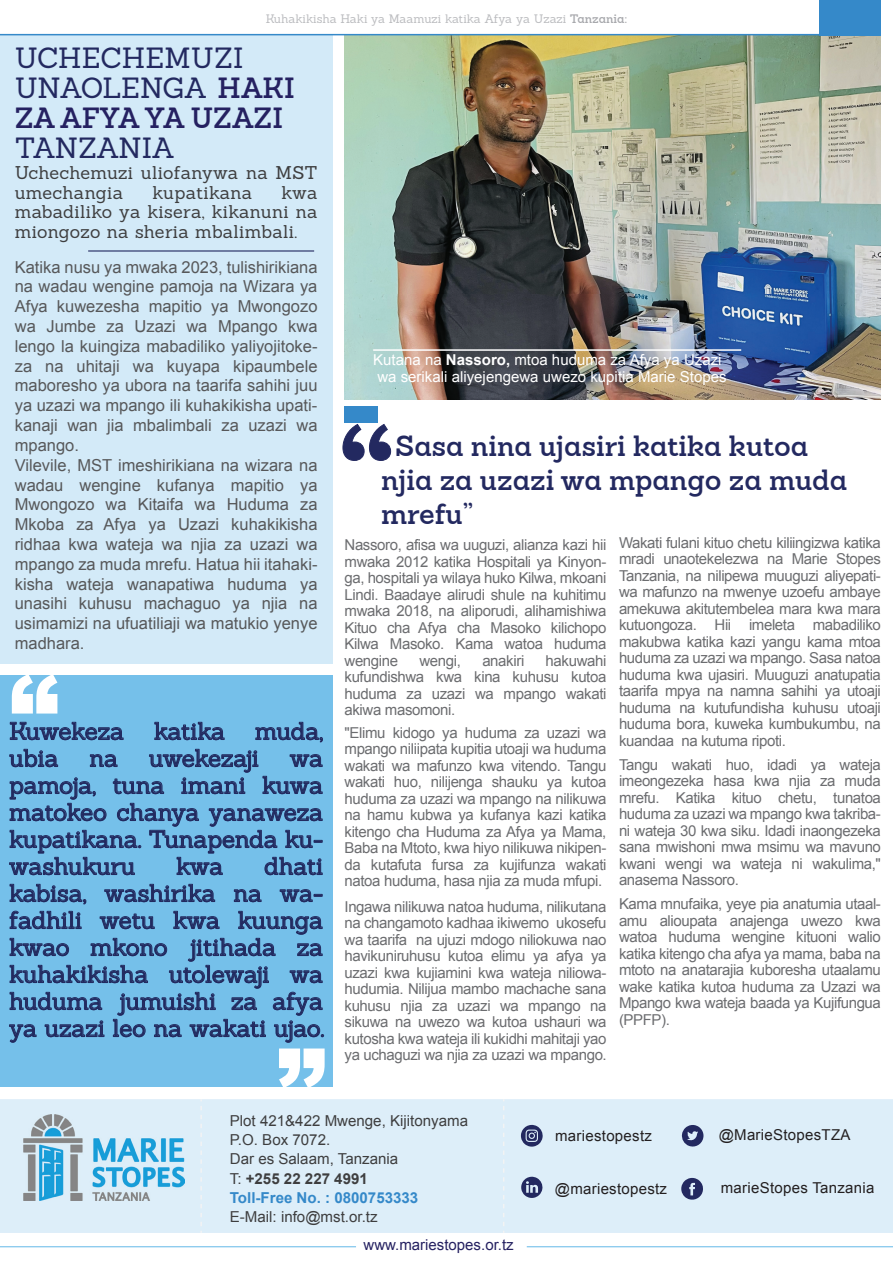
<style>
.page{position:relative;width:893px;height:1263px;background:#fff}
.page>*{position:absolute;margin:0;border:0;box-sizing:border-box;transform-origin:0 0}
.t1{font:144px "A Bee Zee";color:#232960}
.t2{font:900 99.15px "Arial";color:#fff}
.t3{font:600 28.5px/34.2px "Sanchez W03";color:#232960}
.t4{font:28.5px/30px "Sanchez";letter-spacing:-.005em;color:#232960}
.t5{font:600 28.5px "Sanchez W03";letter-spacing:.015em;color:#252161}
.t6{font:24px/27px "Sanchez";letter-spacing:-.01em;color:#232960;text-align:justify}
.t7{font:18px/19.5px "Sanchez";letter-spacing:.015em;color:#3e3e3f}
.t8{font:16.5px/19.8px "Arial";color:#57585a}
.t9{font:15.15px/19.2px "Arial";color:#3e3e3f}
.t10{font:700 15.15px/19.2px "Arial";color:#3589c9}
.t11{font:15px/16.5px "Arial";letter-spacing:-.025em;color:#6c6d70;text-align:justify}
.t12{font:15px/16.5px "Arial";color:#fff}
.t13{font:15px "Arial";letter-spacing:.02em;color:#231f20}
.t14{font:15px "Arial";color:#252161}
.t15{font:12px "Sanchez";letter-spacing:-.01em;color:#bcbdc0}
.s1{font-family:"Sanchez W03";font-weight:600;color:#a8a9ad}
.s2{font-family:"Sanchez W03";font-weight:600;color:#252161}
.s3{font-weight:700}
.s4{font-weight:400;color:#3e3e3f}
.s5{color:#3e3e3f}
</style>
<div class="page">
<img style="left:344px;top:35px;width:537px;height:364px">
<div style="left:0;top:1099px;width:893px;height:134px;background:#ddeef9"></div>
<div style="left:0;top:675px;width:332px;height:412px;background:#75c0ea"></div>
<div style="left:0;top:35px;width:332px;height:628px;background:#d3eaf8"></div>
<div style="left:344px;top:406px;width:34px;height:17px;background:#3589c9"></div>
<svg style="left:9px;top:721px;width:315px;height:322px"></svg>
<img style="left:24px;top:1115px;width:160px;height:85px">
<svg style="left:200px;top:1099px;width:2px;height:134px"></svg>
<svg style="left:503px;top:1099px;width:1px;height:134px"></svg>
<div style="left:820px;top:0;width:61px;height:35px;background:#3589c9"></div>
<hr style="left:0;top:34px;width:827px;height:1px;background:#3589c9">
<svg style="left:681px;top:1178px;width:22px;height:22px"></svg>
<svg style="left:521px;top:1125px;width:22px;height:21px"></svg>
<svg style="left:521px;top:1176px;width:22px;height:22px"></svg>
<svg style="left:681px;top:1125px;width:22px;height:23px"></svg>
<hr style="left:0;top:1246px;width:356px;height:1px;background:#75c0ea">
<hr style="left:527px;top:1246px;width:366px;height:1px;background:#75c0ea">
<hr style="left:88px;top:250px;width:226px;height:2px;background:#232960">
<hr style="left:373px;top:349px;width:368px;height:2px;background:#fff">
<svg style="left:342px;top:424px;width:49px;height:37px"></svg>
<p class="t15" style="left:266px;top:11px;width:363px">Kuhakikisha Haki ya Maamuzi katika Afya ya Uzazi <span class="s1">Tanzania:</span></p>
<h3 class="t4" style="left:15px;top:42px;width:282px">UCHECHEMUZI<br>UNAOLENGA <span class="s2">HAKI</span></h3>
<h3 class="t5" style="left:15px;top:98px;width:270px">ZA AFYA YA UZAZI</h3>
<h3 class="t4" style="left:15px;top:132px;width:162px">TANZANIA</h3>
<p class="t7" style="left:15px;top:163px;width:304px">Uchechemuzi uliofanywa na MST umechangia</p>
<p class="t7" style="left:15px;top:182px;width:304px;text-align:justify;text-indent:267px">kwa mabadiliko ya kisera, kikanuni na miongozo na sheria mbalimbali.</p>
<p class="t8" style="left:15px;top:257px;width:304px">Katika nusu ya mwaka 2023, tulishirikiana na wadau wengine pamoja na Wizara ya Afya kuwezesha mapitio ya Mwongozo wa Jumbe za Uzazi wa Mpango kwa lengo la kuingiza mabadiliko yaliyojitoke&shy;za na uhitaji wa kuyapa kipaumbele maboresho ya ubora na taarifa sahihi juu ya uzazi wa mpango ili kuhakikisha upati&shy;kanaji wan jia mbalimbali za uzazi wa mpango.<br>Vilevile, MST imeshirikiana na wizara na wadau wengine kufanya mapitio ya Mwongozo wa Kitaifa wa Huduma za Mkoba za Afya ya Uzazi kuhakikisha ridhaa kwa wateja wa njia za uzazi wa mpango za muda mrefu. Hatua hii itahaki&shy;kisha wateja wanapatiwa huduma ya unasihi kuhusu machaguo ya njia na usimamizi na ufuatiliaji wa matukio yenye madhara.</p>
<p class="t7" style="left:153px;top:182px;width:101px">kupatikana</p>
<h2 class="t2" style="left:9px;top:639px;width:51px">“</h2>
<h3 class="t6" style="left:9px;top:717px;width:315px">Kuwekeza katika muda, ubia</h3>
<h3 class="t6" style="left:89px;top:744px;width:30px">na</h3>
<h3 class="t6" style="left:149px;top:744px;width:111px">uwekezaji</h3>
<h3 class="t6" style="left:9px;top:744px;width:315px;text-indent:281px">wa pamoja, tuna imani kuwa matokeo chanya yanaweza kupatikana. Tunapenda ku&shy;washukuru</h3>
<h3 class="t6" style="left:9px;top:852px;width:317px;text-indent:255px">dhati kabisa, washirika na wa&shy;fadhili wetu kwa kuunga kwao mkono jitihada za kuhakikisha utolewaji wa huduma jumuishi za afya ya uzazi leo na wakati ujao.</h3>
<h3 class="t6" style="left:176px;top:852px;width:49px">kwa</h3>
<h2 class="t2" style="left:276px;top:1013px;width:51px">”</h2>
<p class="t12" style="left:373px;top:352px;width:355px">Kutana na <span class="s3">Nassoro,</span> mtoa huduma za Afya ya Uzazi wa serikali aliyejengewa uwezo kupitia Marie Stopes</p>
<h1 class="t1" style="left:337px;top:405px;width:61px">“</h1>
<h3 class="t3" style="left:381px;top:428px;width:468px;text-indent:14px">Sasa nina ujasiri katika kutoa njia za uzazi wa mpango za muda mrefu”</h3>
<p class="t11" style="left:344px;top:537px;width:263px">Nassoro, afisa wa uuguzi, alianza kazi hii mwaka 2012 katika Hospitali ya Kinyon&shy;ga, hospitali ya wilaya huko Kilwa, mkoani Lindi. Baadaye alirudi shule na kuhitimu mwaka 2018, na aliporudi, alihamishiwa Kituo cha Afya cha Masoko kilichopo Kilwa Masoko. Kama watoa huduma wengine</p>
<p class="t11" style="left:344px;top:652px;width:263px;text-indent:201px">hakuwahi kufundishwa kwa kina kuhusu kutoa huduma za uzazi wa mpango wakati akiwa masomoni.</p>
<p class="t11" style="left:344px;top:724px;width:263px">"Elimu kidogo ya huduma za uzazi wa mpango niliipata kupitia utoaji wa huduma wakati wa mafunzo kwa vitendo. Tangu wakati huo, nilijenga shauku ya kutoa huduma za uzazi wa mpango na nilikuwa na hamu kubwa ya kufanya kazi katika kitengo cha Huduma za Afya ya Mama, Baba na Mtoto, kwa hiyo nilikuwa nikipen&shy;da kutafuta fursa za kujifunza wakati natoa huduma, hasa njia za muda mfupi.</p>
<p class="t11" style="left:344px;top:898px;width:264px">Ingawa nilikuwa natoa huduma, nilikutana na changamoto kadhaa ikiwemo ukosefu wa taarifa na ujuzi mdogo niliokuwa nao havikuniruhusu kutoa elimu ya afya ya uzazi kwa kujiamini kwa wateja niliowa&shy;hudumia. Nilijua mambo machache sana kuhusu njia za uzazi wa mpango na sikuwa na uwezo wa kutoa ushauri wa kutosha kwa wateja ili kukidhi mahitaji yao ya uchaguzi wa njia za uzazi wa mpango.</p>
<p class="t11" style="left:419px;top:652px;width:43px">wengi,</p>
<p class="t11" style="left:482px;top:652px;width:44px">anakiri</p>
<p class="t11" style="left:619px;top:534px;width:263px">Wakati fulani kituo chetu kiliingizwa katika mradi unaotekelezwa na Marie Stopes Tanzania, na nilipewa muuguzi aliyepati&shy;wa mafunzo na mwenye uzoefu ambaye amekuwa akitutembelea mara kwa mara kutuongoza. Hii imeleta mabadiliko makubwa katika kazi yangu kama mtoa huduma za uzazi wa mpango. Sasa natoa huduma kwa ujasiri. Muuguzi anatupatia taarifa mpya na namna sahihi ya utoaji huduma na kutufundisha kuhusu utoaji huduma bora, kuweka kumbukumbu, na kuandaa na kutuma ripoti.</p>
<p class="t11" style="left:619px;top:756px;width:263px">Tangu wakati huo, idadi ya wateja imeongezeka hasa kwa njia za muda mrefu. Katika kituo chetu, tunatoa huduma za uzazi wa mpango kwa takriba&shy;ni wateja 30 kwa siku. Idadi inaongezeka sana mwishoni mwa msimu wa mavuno kwani wengi wa wateja ni wakulima," anasema Nassoro.</p>
<p class="t11" style="left:619px;top:896px;width:263px">Kama mnufaika, yeye pia anatumia utaal&shy;amu alioupata anajenga uwezo kwa watoa huduma wengine kituoni walio katika kitengo cha afya ya mama, baba na mtoto na anatarajia kuboresha utaalamu wake katika kutoa huduma za Uzazi wa Mpango kwa wateja baada ya Kujifungua (PPFP).</p>
<p class="t9" style="left:230px;top:1111px;width:240px">Plot 421&amp;422 Mwenge, Kijitonyama<br>P.O. Box 7072.</p>
<p class="t10" style="left:230px;top:1150px;width:190px"><span class="s4">Dar es Salaam, Tanzania<br>T:</span> <span class="s5">+255 22 227 4991<br></span>Toll-Free No. : 0800753333</p>
<p class="t9" style="left:230px;top:1207px;width:149px">E-Mail: info@mst.or.tz</p>
<p class="t14" style="left:364px;top:1235px;width:152px">www.mariestopes.or.tz</p>
<p class="t13" style="left:719px;top:1125px;width:133px">@MarieStopesTZA</p>
<p class="t13" style="left:555px;top:1126px;width:98px">mariestopestz</p>
<p class="t13" style="left:555px;top:1178px;width:114px">@mariestopestz</p>
<p class="t13" style="left:721px;top:1178px;width:155px">marieStopes Tanzania</p>
</div>
